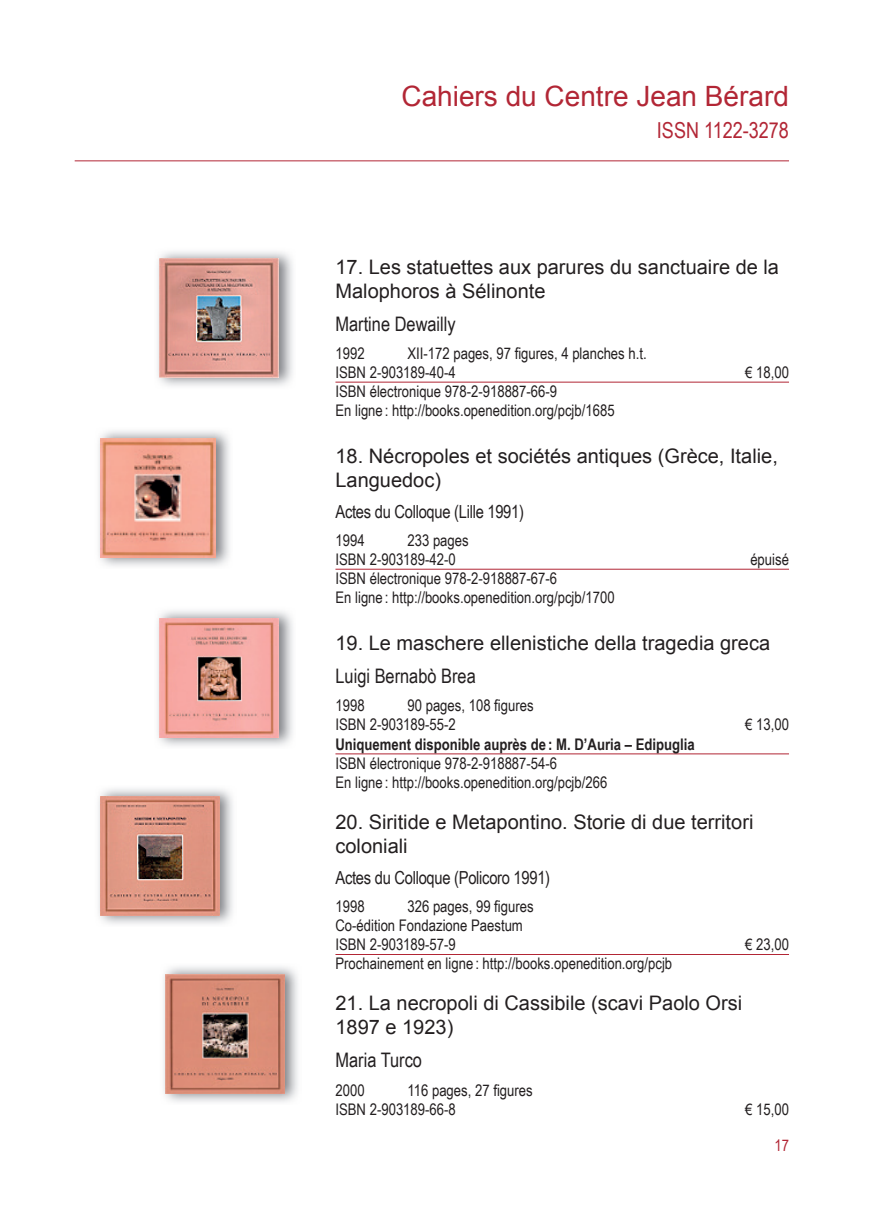
<style>
.page{position:relative;width:874px;height:1224px;background:#fff}
.page>*{position:absolute;margin:0;border:0;box-sizing:border-box;transform-origin:0 0}
.t1{font:28px "Arial";color:#b22635}
.t2{font:22px "Arial Narrow";color:#b22635}
.t3{font:20px/24px "Arial";color:#231f20}
.t4{font:20px "Arial Narrow";color:#231f20}
.t5{font:18px "Arial Narrow";letter-spacing:-.015em;color:#231f20}
.t6{font:16px/19.2px "Arial Narrow";color:#231f20}
.t7{font:700 16px "Arial Narrow";color:#231f20}
.t8{font:16px "Arial Narrow";color:#b22635}
</style>
<div class="page">
<hr style="left:75px;top:161px;width:714px;height:1px;background:#b22635">
<hr style="left:335px;top:382px;width:454px;height:1px;background:#b22635">
<hr style="left:335px;top:569px;width:454px;height:1px;background:#b22635">
<hr style="left:335px;top:754px;width:454px;height:1px;background:#b22635">
<hr style="left:335px;top:954px;width:454px;height:1px;background:#b22635">
<img style="left:157px;top:251px;width:136px;height:135px">
<img style="left:160px;top:259px;width:119px;height:119px">
<img style="left:98px;top:430px;width:132px;height:136px">
<img style="left:100px;top:439px;width:116px;height:119px">
<img style="left:157px;top:610px;width:136px;height:136px">
<img style="left:160px;top:618px;width:119px;height:119px">
<img style="left:98px;top:788px;width:135px;height:136px">
<img style="left:100px;top:796px;width:119px;height:119px">
<img style="left:163px;top:966px;width:135px;height:136px">
<img style="left:165px;top:975px;width:119px;height:119px">
<h1 class="t1" style="left:401px;top:78px;width:389px">Cahiers du Centre Jean Bérard</h1>
<h2 class="t2" style="left:657px;top:114px;width:134px">ISSN 1122-3278</h2>
<p class="t3" style="left:335px;top:255px;width:445px">17. Les statuettes aux parures du sanctuaire de la<br>Ma lo pho ros à Sé linonte</p>
<p class="t4" style="left:335px;top:309px;width:122px">Martine Dewailly</p>
<p class="t6" style="left:335px;top:343px;width:31px">1992</p>
<p class="t6" style="left:335px;top:343px;width:313px;text-indent:72px">XII-172 pages, 97 figures, 4 planches h.t.<br>ISBN 2-903189-40-4</p>
<p class="t6" style="left:745px;top:362px;width:45px">€ 18,00</p>
<p class="t6" style="left:335px;top:381px;width:281px">ISBN électronique 978-2-918887-66-9<br>En ligne : http://books.openedition.org/pcjb/1685</p>
<p class="t3" style="left:335px;top:444px;width:444px">18. Nécropoles et sociétés antiques (Grèce, Italie,<br>Languedoc)</p>
<p class="t5" style="left:335px;top:498px;width:190px">Actes du Colloque (Lille 1991)</p>
<p class="t6" style="left:335px;top:530px;width:31px">1994</p>
<p class="t6" style="left:335px;top:530px;width:135px;text-indent:72px">233 pages<br>ISBN 2-903189-42-0</p>
<p class="t6" style="left:750px;top:549px;width:40px">épuisé</p>
<p class="t6" style="left:335px;top:568px;width:281px">ISBN électronique 978-2-918887-67-6<br>En ligne : http://books.openedition.org/pcjb/1700</p>
<p class="t3" style="left:335px;top:631px;width:436px">19. Le masche re elle nistiche della tragedia greca</p>
<p class="t4" style="left:335px;top:661px;width:142px">Luigi Bernabò Brea</p>
<p class="t6" style="left:335px;top:695px;width:31px">1998</p>
<p class="t6" style="left:335px;top:695px;width:200px;text-indent:72px">90 pages, 108 figures<br>ISBN 2-903189-55-2</p>
<p class="t6" style="left:745px;top:715px;width:45px">€ 13,00</p>
<p class="t7" style="left:335px;top:732px;width:361px">Uniquement disponible auprès de : M. D’Auria – Edipuglia</p>
<p class="t6" style="left:335px;top:753px;width:273px">ISBN électronique 978-2-918887-54-6<br>En ligne : http://books.openedition.org/pcjb/266</p>
<p class="t3" style="left:335px;top:810px;width:419px">20. Siritide e Metapontino. Storie di due territori coloniali</p>
<p class="t5" style="left:335px;top:864px;width:216px">Actes du Col loque (Po licoro 1991)</p>
<p class="t6" style="left:335px;top:896px;width:31px">1998</p>
<p class="t6" style="left:335px;top:896px;width:200px;text-indent:72px">326 pages, 99 figures<br>Co-édition Fondazione Pae stum<br>ISBN 2-903189-57-9</p>
<p class="t6" style="left:745px;top:934px;width:45px">€ 23,00</p>
<p class="t6" style="left:335px;top:954px;width:338px">Prochainement en ligne : http://books.openedition.org/pcjb</p>
<p class="t3" style="left:335px;top:992px;width:408px">21. La necropoli di Cas si bile (scavi Paolo Orsi<br>1897 e 1923)</p>
<p class="t4" style="left:335px;top:1046px;width:88px">Maria Turco</p>
<p class="t6" style="left:335px;top:1080px;width:31px">2000</p>
<p class="t6" style="left:335px;top:1080px;width:199px;text-indent:72px">116 pages, 27 figures<br>ISBN 2-903189-66-8</p>
<p class="t6" style="left:745px;top:1099px;width:45px">€ 15,00</p>
<p class="t8" style="left:774px;top:1134px;width:16px">17</p>
</div>
